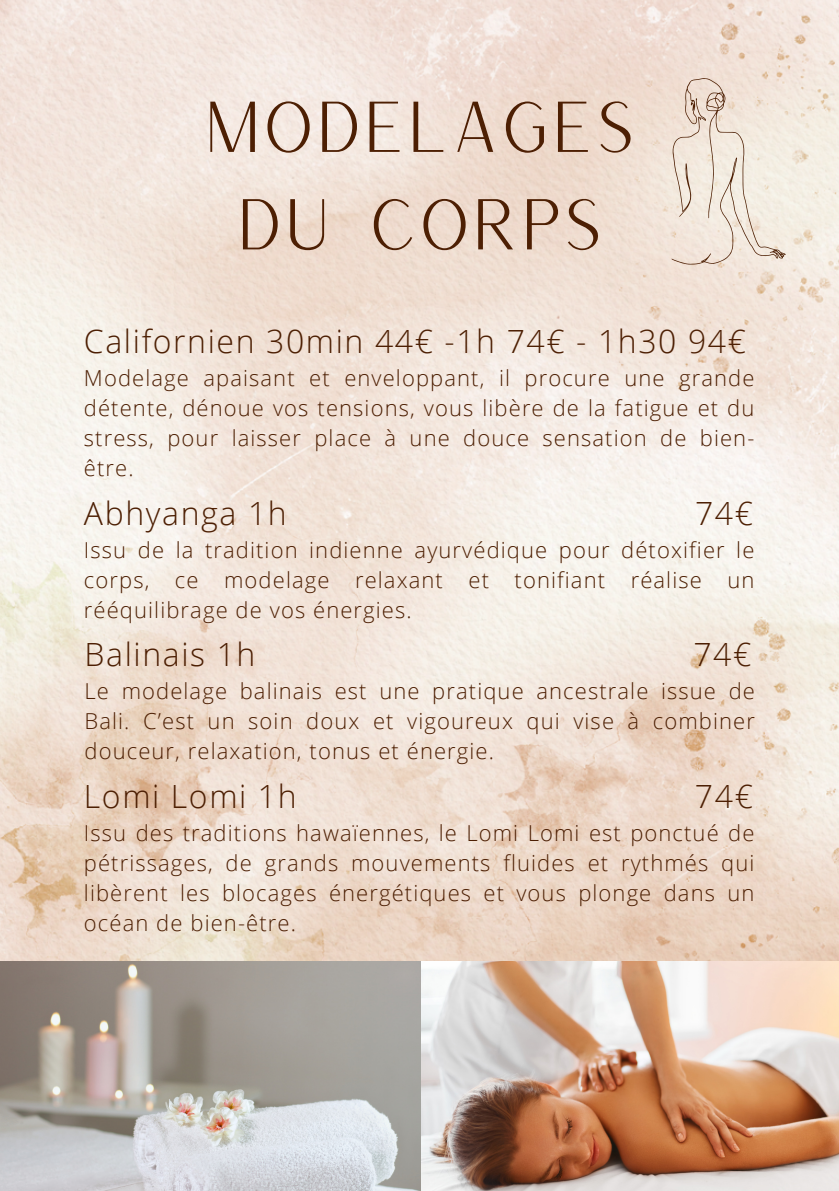
<style>
.page{position:relative;width:839px;height:1191px;background:#fff}
.page>*{position:absolute;margin:0;border:0;box-sizing:border-box;transform-origin:0 0}
.t1{font:70px/97.6px "Versailles";color:#4d1f03;text-align:center}
.t2{font:300 32px "Open Sans";letter-spacing:.05em;color:#4d1f03}
.t3{font:300 22px/30px "Open Sans";letter-spacing:.05em;color:#4d1f03;text-align:justify}
</style>
<div class="page">
<img style="left:0;top:0;width:838px;height:962px">
<img style="left:0;top:962px;width:838px;height:229px">
<svg style="left:671px;top:78px;width:114px;height:186px;background:#ebdfd3"></svg>
<p class="t1" style="left:203px;top:75px;width:434px">MODELAGES<br>DU CORPS</p>
<p class="t2" style="left:84px;top:319px;width:663px">Californien 30min 44€ -1h 74€ - 1h30 94€</p>
<p class="t3" style="left:84px;top:362px;width:672px">Modelage apaisant et enveloppant, il procure une grande détente, dénoue vos tensions, vous libère de la fatigue et du stress, pour laisser place à une douce sensation de bien&shy;être.</p>
<p class="t2" style="left:84px;top:490px;width:204px">Abhyanga 1h</p>
<p class="t2" style="left:695px;top:490px;width:59px">74€</p>
<p class="t3" style="left:84px;top:534px;width:672px">Issu de la tradition indienne ayurvédique pour détoxifier le corps, ce modelage relaxant et tonifiant réalise un rééquilibrage de vos énergies.</p>
<p class="t2" style="left:84px;top:632px;width:172px">Balinais 1h</p>
<p class="t2" style="left:693px;top:632px;width:59px">74€</p>
<p class="t3" style="left:84px;top:676px;width:672px">Le modelage balinais est une pratique ancestrale issue de Bali. C’est un soin doux et vigoureux qui vise à combiner douceur, relaxation, tonus et énergie.</p>
<p class="t2" style="left:84px;top:774px;width:214px">Lomi Lomi 1h</p>
<p class="t2" style="left:695px;top:774px;width:59px">74€</p>
<p class="t3" style="left:84px;top:817px;width:672px">Issu des traditions hawaïennes, le Lomi Lomi est ponctué de pétrissages, de grands mouvements fluides et rythmés qui libèrent les blocages énergétiques et vous plonge dans un océan de bien-être.</p>
</div>
